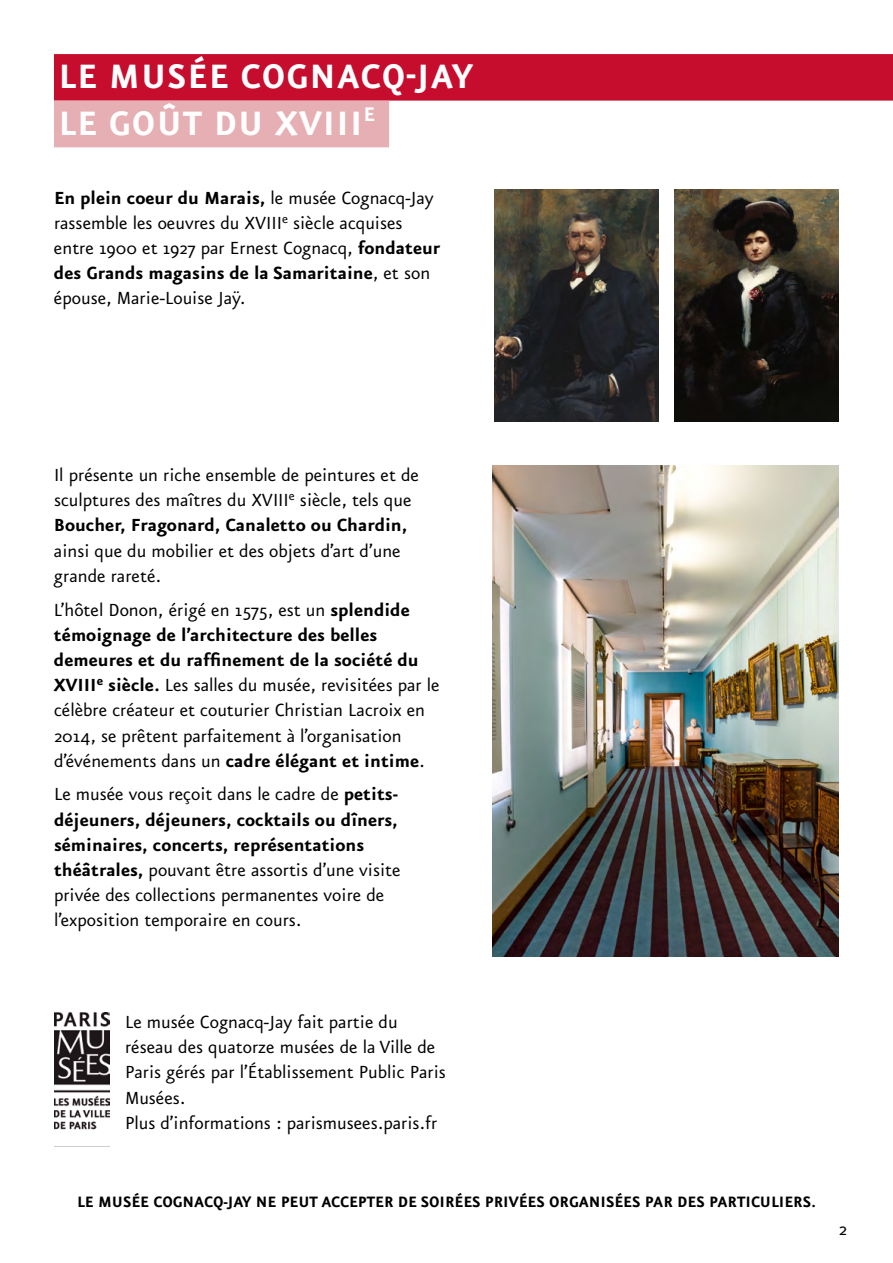
<style>
.page{position:relative;width:893px;height:1263px;background:#fff}
.page>*{position:absolute;margin:0;border:0;box-sizing:border-box;transform-origin:0 0}
.t1{font:700 40.5px "Eureka Sans Pro";letter-spacing:.03em;color:#fff}
.t2{font:21px/25.2px "Eureka Sans Pro";color:#000}
.t3{font:700 18px "Eureka Sans Pro";color:#000}
.s1{font-weight:700}
</style>
<div class="page">
<img style="left:494px;top:189px;width:165px;height:233px">
<img style="left:675px;top:189px;width:164px;height:233px">
<div style="left:54px;top:54px;width:839px;height:47px;background:#c70d2e"></div>
<img style="left:492px;top:466px;width:346px;height:490px">
<img style="left:54px;top:1012px;width:55px;height:118px">
<div style="left:54px;top:101px;width:335px;height:46px;background:#e6afb3"></div>
<h1 class="t1" style="left:58px;top:52px;width:416px">LE MUSÉE COGNACQ-JAY</h1>
<h1 class="t1" style="left:58px;top:99px;width:318px">LE GOÛT DU XVIII<sup>E</sup></h1>
<p class="t2" style="left:54px;top:185px;width:388px"><span class="s1">En plein coeur du Marais,</span> le musée Cognacq-Jay rassemble les oeuvres du XVIII<sup>e</sup> siècle acquises entre 1900 et 1927 par Ernest Cognacq, <span class="s1">fondateur des Grands magasins de la Samaritaine</span>, et son épouse, Marie-Louise Jaÿ.</p>
<p class="t2" style="left:54px;top:462px;width:366px">Il présente un riche ensemble de peintures et de sculptures des maîtres du XVIII<sup>e</sup> siècle, tels que<br><span class="s1">Boucher, Fragonard, Canaletto ou Chardin,</span></p>
<p class="t2" style="left:54px;top:538px;width:348px">ainsi que du mobilier et des objets d’art d’une grande rareté.</p>
<p class="t2" style="left:54px;top:597px;width:387px">L’hôtel Donon, érigé en 1575, est un <span class="s1">splendide témoignage de l’architecture des belles demeures et du raffinement de la société du XVIII</span><sup>e</sup> <span class="s1">siècle.</span> Les salles du musée, revisitées par le célèbre créateur et couturier Christian Lacroix en 2014, se prêtent parfaitement à l’organisation d’événements dans un <span class="s1">cadre élégant et intime</span>.</p>
<p class="t2" style="left:54px;top:781px;width:348px">Le musée vous reçoit dans le cadre de <span class="s1">petits&shy;déjeuners, déjeuners, cocktails ou dîners, séminaires, concerts, représentations théâtrales,</span> pouvant être assortis d’une visite privée des collections permanentes voire de l’exposition temporaire en cours.</p>
<p class="t2" style="left:125px;top:1009px;width:322px">Le musée Cognacq-Jay fait partie du réseau des quatorze musées de la Ville de Paris gérés par l’Établissement Public Paris Musées.<br>Plus d’informations : parismusees.paris.fr</p>
<p class="t3" style="left:77px;top:1191px;width:740px">LE MUSÉE COGNACQ-JAY NE PEUT ACCEPTER DE SOIRÉES PRIVÉES ORGANISÉES PAR DES PARTICULIERS.</p>
<p class="t2" style="left:839px;top:1215px;width:10px">2</p>
</div>
